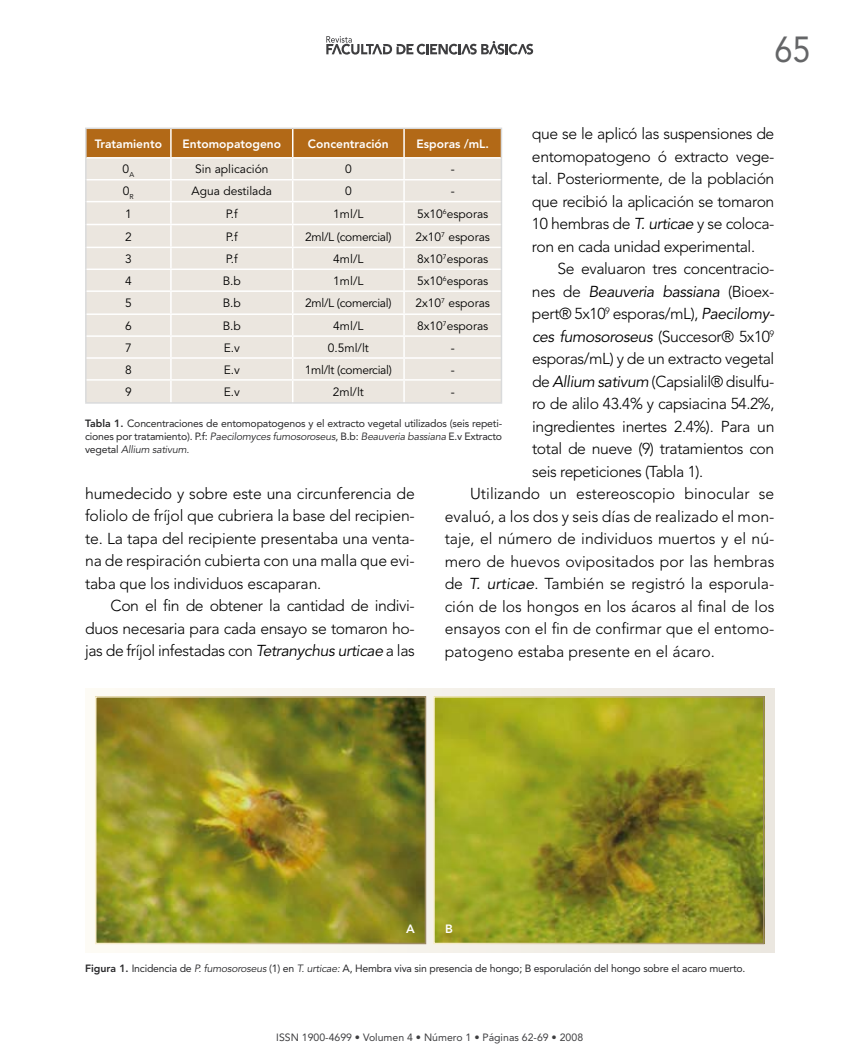
<style>
.page{position:relative;width:851px;height:1063px;background:#fff}
.page>*{position:absolute;margin:0;border:0;box-sizing:border-box;transform-origin:0 0}
.t1{font:36px "Avenir";color:#646567;scale:.9 1}
.t2{font:300 15.75px/22.5px "Avenir";letter-spacing:-.01em;color:#000;text-align:justify}
.t3{font:italic 15.75px "Avenir";letter-spacing:-.025em;color:#000}
.t4{font:12px "Avenir";color:#000}
.t5{font:800 12px "Avenir";color:#fff}
.t6{font:12px "Avenir";letter-spacing:-.025em;color:#000}
.t7{font:10.5px/12.8px "Avenir";letter-spacing:-.02em;color:#28282a;text-align:justify}
.t8{font:10.5px "Avenir";color:#3e3e40}
.s1{font-weight:400;font-style:italic}
.s2{font-weight:300;font-style:normal}
.s3{font-weight:800}
.s4{font-style:italic}
</style>
<div class="page">
<svg style="left:91px;top:688px;width:683px;height:264px"></svg>
<img style="left:98px;top:699px;width:325px;height:242px">
<img style="left:436px;top:699px;width:325px;height:242px">
<hr style="left:85px;top:128px;width:86px;height:1px;background:#d9dadb">
<hr style="left:85px;top:129px;width:2px;height:29px;background:#d9dadb">
<hr style="left:404px;top:128px;width:98px;height:1px;background:#d9dadb">
<hr style="left:500px;top:129px;width:2px;height:29px;background:#d9dadb">
<hr style="left:85px;top:158px;width:2px;height:22px;background:#d9dadb">
<hr style="left:500px;top:158px;width:2px;height:22px;background:#d9dadb">
<hr style="left:85px;top:180px;width:2px;height:22px;background:#d9dadb">
<hr style="left:500px;top:180px;width:2px;height:22px;background:#d9dadb">
<hr style="left:85px;top:202px;width:2px;height:23px;background:#d9dadb">
<hr style="left:500px;top:202px;width:2px;height:23px;background:#d9dadb">
<hr style="left:85px;top:225px;width:2px;height:22px;background:#d9dadb">
<hr style="left:500px;top:225px;width:2px;height:22px;background:#d9dadb">
<hr style="left:85px;top:247px;width:2px;height:22px;background:#d9dadb">
<hr style="left:500px;top:247px;width:2px;height:22px;background:#d9dadb">
<hr style="left:85px;top:269px;width:2px;height:22px;background:#d9dadb">
<hr style="left:500px;top:269px;width:2px;height:22px;background:#d9dadb">
<hr style="left:85px;top:291px;width:2px;height:23px;background:#d9dadb">
<hr style="left:500px;top:291px;width:2px;height:23px;background:#d9dadb">
<hr style="left:85px;top:314px;width:2px;height:22px;background:#d9dadb">
<hr style="left:500px;top:314px;width:2px;height:22px;background:#d9dadb">
<hr style="left:85px;top:336px;width:2px;height:22px;background:#d9dadb">
<hr style="left:500px;top:336px;width:2px;height:22px;background:#d9dadb">
<hr style="left:85px;top:358px;width:2px;height:22px;background:#d9dadb">
<hr style="left:500px;top:358px;width:2px;height:22px;background:#d9dadb">
<hr style="left:85px;top:380px;width:2px;height:22px;background:#d9dadb">
<hr style="left:500px;top:380px;width:2px;height:22px;background:#d9dadb">
<hr style="left:85px;top:402px;width:86px;height:2px;background:#d9dadb">
<hr style="left:171px;top:402px;width:122px;height:2px;background:#d9dadb">
<hr style="left:293px;top:402px;width:111px;height:2px;background:#d9dadb">
<hr style="left:404px;top:402px;width:98px;height:2px;background:#d9dadb">
<svg style="left:86px;top:128px;width:415px;height:274px;background:#e6dacc"></svg>
<hr style="left:404px;top:379px;width:96px;height:2px;background:#fff">
<hr style="left:403px;top:381px;width:2px;height:21px;background:#fff">
<svg style="left:326px;top:36px;width:207px;height:19px"></svg>
<h1 class="t1" style="left:774px;top:29px;width:42px">65</h1>
<p class="t2" style="left:532px;top:123px;width:244px">que se le aplicó las suspensiones de entomopatogeno ó extracto vege&shy;tal. Posteriormente, de la población que recibió la aplicación se tomaron 10 hembras de <span class="s1">T. urticae</span> y se coloca&shy;ron en cada unidad experimental.</p>
<p class="t2" style="left:557px;top:258px;width:218px">Se evaluaron tres concentracio-</p>
<p class="t3" style="left:532px;top:282px;width:244px"><span class="s2">nes de</span> Beauveria bassiana <span class="s2">(Bioex-</span></p>
<p class="t2" style="left:532px;top:303px;width:244px">pert® 5x10<sup>9</sup> esporas/mL), <span class="s1">Paecilomy-</span></p>
<p class="t3" style="left:532px;top:327px;width:244px">ces fumosoroseus <span class="s2">(Succesor® 5x10</span><sup>9</sup></p>
<p class="t2" style="left:532px;top:348px;width:244px">esporas/mL) y de un extracto vegetal</p>
<p class="t2" style="left:532px;top:370px;width:244px">de <span class="s1">Allium sativum</span> (Capsialil® disulfu-</p>
<p class="t2" style="left:532px;top:393px;width:244px">ro de alilo 43.4% y capsiacina 54.2%,</p>
<p class="t2" style="left:532px;top:415px;width:244px">ingredientes inertes 2.4%). Para un</p>
<p class="t2" style="left:532px;top:438px;width:244px">total de nueve (9) tratamientos con</p>
<p class="t2" style="left:532px;top:460px;width:173px">seis repeticiones (Tabla 1).</p>
<p class="t2" style="left:470px;top:483px;width:305px">Utilizando un estereoscopio binocular se</p>
<p class="t2" style="left:444px;top:505px;width:331px">evaluó, a los dos y seis días de realizado el mon-</p>
<p class="t2" style="left:444px;top:528px;width:331px">taje, el número de individuos muertos y el nú-</p>
<p class="t2" style="left:444px;top:550px;width:331px">mero de huevos ovipositados por las hembras</p>
<p class="t2" style="left:444px;top:573px;width:331px">de <span class="s1">T. urticae</span>. También se registró la esporula-</p>
<p class="t2" style="left:444px;top:595px;width:331px">ción de los hongos en los ácaros al final de los</p>
<p class="t2" style="left:444px;top:618px;width:331px">ensayos con el fin de confirmar que el entomo-</p>
<p class="t2" style="left:444px;top:640px;width:272px">patogeno estaba presente en el ácaro.</p>
<p class="t5" style="left:95px;top:136px;width:69px">Tratamiento</p>
<p class="t5" style="left:182px;top:136px;width:100px">Entomopatogeno</p>
<p class="t5" style="left:308px;top:136px;width:82px">Concentración</p>
<p class="t5" style="left:416px;top:136px;width:74px">Esporas /mL.</p>
<p class="t4" style="left:123px;top:162px;width:13px">0<sub>A</sub></p>
<p class="t4" style="left:195px;top:162px;width:75px">Sin aplicación</p>
<p class="t4" style="left:345px;top:162px;width:8px">0</p>
<p class="t4" style="left:450px;top:162px;width:5px">-</p>
<p class="t4" style="left:123px;top:184px;width:12px">0<sub>R</sub></p>
<p class="t4" style="left:191px;top:184px;width:82px">Agua destilada</p>
<p class="t4" style="left:345px;top:184px;width:8px">0</p>
<p class="t4" style="left:450px;top:184px;width:5px">-</p>
<p class="t4" style="left:125px;top:207px;width:8px">1</p>
<p class="t4" style="left:226px;top:207px;width:13px">P.f</p>
<p class="t4" style="left:333px;top:207px;width:32px">1ml/L</p>
<p class="t4" style="left:417px;top:207px;width:73px">5x10<sup>6</sup>esporas</p>
<p class="t4" style="left:125px;top:229px;width:8px">2</p>
<p class="t4" style="left:226px;top:229px;width:13px">P.f</p>
<p class="t6" style="left:305px;top:229px;width:88px">2ml/L (comercial)</p>
<p class="t4" style="left:415px;top:229px;width:76px">2x10<sup>7</sup> esporas</p>
<p class="t4" style="left:125px;top:252px;width:8px">3</p>
<p class="t4" style="left:226px;top:252px;width:13px">P.f</p>
<p class="t4" style="left:333px;top:252px;width:32px">4ml/L</p>
<p class="t4" style="left:417px;top:252px;width:73px">8x10<sup>7</sup>esporas</p>
<p class="t4" style="left:125px;top:274px;width:8px">4</p>
<p class="t4" style="left:223px;top:274px;width:20px">B.b</p>
<p class="t4" style="left:333px;top:274px;width:32px">1ml/L</p>
<p class="t4" style="left:417px;top:274px;width:73px">5x10<sup>6</sup>esporas</p>
<p class="t4" style="left:125px;top:296px;width:8px">5</p>
<p class="t4" style="left:223px;top:296px;width:20px">B.b</p>
<p class="t6" style="left:305px;top:296px;width:88px">2ml/L (comercial)</p>
<p class="t4" style="left:415px;top:296px;width:76px">2x10<sup>7</sup> esporas</p>
<p class="t4" style="left:125px;top:319px;width:8px">6</p>
<p class="t4" style="left:223px;top:319px;width:20px">B.b</p>
<p class="t4" style="left:333px;top:319px;width:32px">4ml/L</p>
<p class="t4" style="left:417px;top:319px;width:73px">8x10<sup>7</sup>esporas</p>
<p class="t4" style="left:125px;top:341px;width:8px">7</p>
<p class="t4" style="left:224px;top:341px;width:18px">E.v</p>
<p class="t4" style="left:328px;top:341px;width:43px">0.5ml/lt</p>
<p class="t4" style="left:450px;top:341px;width:5px">-</p>
<p class="t4" style="left:125px;top:362px;width:8px">8</p>
<p class="t4" style="left:224px;top:362px;width:18px">E.v</p>
<p class="t6" style="left:305px;top:362px;width:88px">1ml/lt (comercial)</p>
<p class="t4" style="left:450px;top:362px;width:5px">-</p>
<p class="t4" style="left:125px;top:385px;width:8px">9</p>
<p class="t4" style="left:224px;top:385px;width:18px">E.v</p>
<p class="t4" style="left:333px;top:385px;width:33px">2ml/lt</p>
<p class="t4" style="left:450px;top:385px;width:5px">-</p>
<p class="t7" style="left:85px;top:417px;width:418px"><span class="s3">Tabla 1.</span> Concentraciones de entomopatogenos y el extracto vegetal utilizados (seis repeti&shy;ciones por tratamiento). P.f: <span class="s4">Paecilomyces fumosoroseus</span>, B.b: <span class="s4">Beauveria bassiana</span> E.v Extracto vegetal <span class="s4">Allium sativum.</span></p>
<p class="t2" style="left:85px;top:482px;width:331px">humedecido y sobre este una circunferencia de foliolo de fríjol que cubriera la base del recipien&shy;te. La tapa del recipiente presentaba una venta&shy;na de respiración cubierta con una malla que evi&shy;taba que los individuos escaparan.</p>
<p class="t2" style="left:85px;top:595px;width:331px;text-indent:26px">Con el fin de obtener la cantidad de indivi&shy;duos necesaria para cada ensayo se tomaron ho&shy;jas de fríjol infestadas con <span class="s1">Tetranychus urticae</span> a las</p>
<p class="t5" style="left:406px;top:921px;width:10px">A</p>
<p class="t5" style="left:445px;top:921px;width:9px">B</p>
<p class="t7" style="left:85px;top:962px;width:661px"><span class="s3">Figura 1.</span> Incidencia de <span class="s4">P. fumosoroseus</span> (1) en <span class="s4">T. urticae:</span> A, Hembra viva sin presencia de hongo; B esporulación del hongo sobre el acaro muerto.</p>
<p class="t8" style="left:276px;top:1031px;width:308px">ISSN 1900-4699 • Volumen 4 • Número 1 • Páginas 62-69 • 2008</p>
</div>
